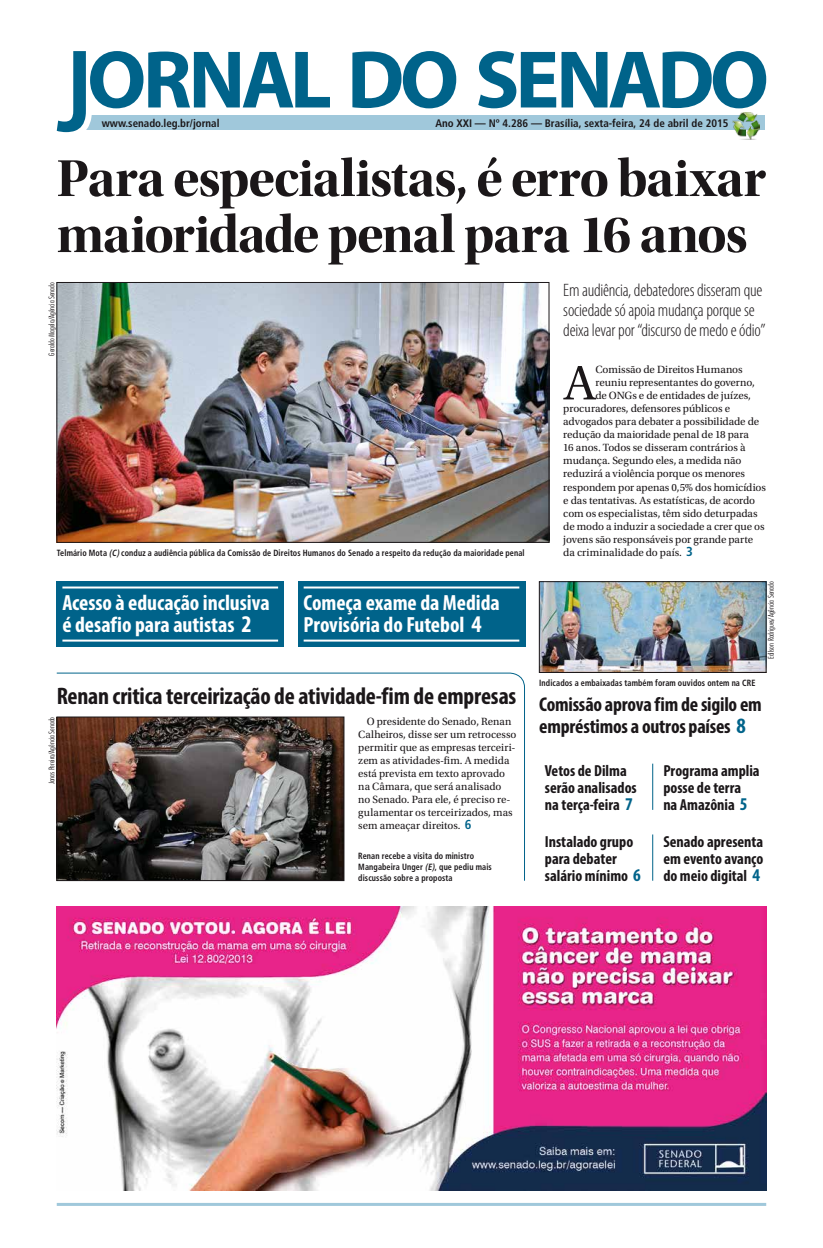
<style>
.page{position:relative;width:823px;height:1248px;background:#fff}
.page>*{position:absolute;margin:0;border:0;box-sizing:border-box;transform-origin:0 0}
.t1{font:54px/56px "Utopia Std Bold Disp";letter-spacing:-.025em;color:#1b1719}
.t2{font:50.8px "Utopia Std";color:#1b1719}
.t3{font:700 condensed 24px "Myriad Pro";letter-spacing:-.01em;color:#1b1719}
.t4{font:700 condensed 22px/22px "Myriad Pro";letter-spacing:-.005em;color:#fff}
.t5{font:700 condensed 20px/22px "Myriad Pro";letter-spacing:-.01em;color:#1b1719}
.t6{font:300 condensed 18px/20px "Myriad Pro";letter-spacing:-.01em;color:#1b1719}
.t7{font:700 condensed 16px/17px "Myriad Pro";color:#1b1719}
.t8{font:11px/13px "Utopia Std";letter-spacing:-.005em;color:#1b1719}
.t9{font:700 condensed 10.9px "Frutiger";color:#1b1719}
.t10{font:700 condensed 9px/11px "Frutiger";letter-spacing:.015em;color:#1b1719;scale:.9 1}
.t11{font:300 condensed 8px "Futura BT";color:#1b1719}
.s1{font-family:"Frutiger";font-weight:700;font-stretch:condensed;font-size:13px;color:#00638a}
.s2{font-style:italic}
.s3{font-size:24px}
.s4{font-size:22px;color:#00638a}
.s5{font-size:18px;color:#00638a}
</style>
<div class="page">
<hr style="left:57px;top:1202px;width:708px;height:3px;background:#a0c8db">
<div style="left:75px;top:116px;width:689px;height:14px;background:#a0c8db"></div>
<svg style="left:57px;top:51px;width:273px;height:82px"></svg>
<svg style="left:352px;top:51px;width:104px;height:57px"></svg>
<svg style="left:478px;top:51px;width:287px;height:57px"></svg>
<img style="left:731px;top:112px;width:28px;height:27px">
<img style="left:57px;top:906px;width:708px;height:284px">
<img style="left:541px;top:583px;width:222px;height:87px">
<div style="left:539px;top:581px;width:226px;height:91px;border:1px solid #1b1719"></div>
<div style="left:298px;top:581px;width:226px;height:65px;background:#00638a"></div>
<div style="left:57px;top:581px;width:226px;height:65px;background:#00638a"></div>
<hr style="left:303px;top:586px;width:216px;height:2px;background:#fff">
<hr style="left:303px;top:639px;width:216px;height:2px;background:#fff">
<hr style="left:62px;top:586px;width:216px;height:2px;background:#fff">
<hr style="left:62px;top:639px;width:216px;height:2px;background:#fff">
<svg style="left:56px;top:672px;width:469px;height:209px"></svg>
<img style="left:59px;top:284px;width:488px;height:256px">
<div style="left:57px;top:282px;width:492px;height:260px;border:1px solid #1b1719"></div>
<hr style="left:651px;top:763px;width:1px;height:46px;background:#00638a">
<hr style="left:651px;top:834px;width:1px;height:46px;background:#00638a">
<p class="t9" style="left:102px;top:117px;width:119px">www.senado.leg.br/jornal</p>
<p class="t9" style="left:435px;top:117px;width:294px">Ano XXI — Nº 4.286 — Brasília, sexta-feira, 24 de abril de 2015</p>
<h1 class="t1" style="left:57px;top:151px;width:710px">Para especialistas, é erro baixar maioridade penal para 16 anos</h1>
<h3 class="t6" style="left:563px;top:280px;width:204px">Em audiência, debatedores disseram que sociedade só apoia mudança porque se deixa levar por “discurso de medo e ódio”</h3>
<h2 class="t2" style="left:563px;top:355px;width:34px">A</h2>
<p class="t8" style="left:595px;top:363px;width:149px">Comissão de Direitos Humanos</p>
<p class="t11" style="left:47px;top:355px;width:75px;rotate:-90deg">Geraldo Magela/Agência Senado</p>
<p class="t8" style="left:595px;top:376px;width:161px">reuniu representantes do governo,</p>
<p class="t8" style="left:595px;top:389px;width:157px">de ONGs e de entidades de juízes,</p>
<p class="t8" style="left:563px;top:402px;width:168px">procuradores, defensores públicos e</p>
<p class="t8" style="left:563px;top:415px;width:197px">advogados para debater a possibilidade de</p>
<p class="t8" style="left:563px;top:428px;width:187px">redução da maioridade penal de 18 para</p>
<p class="t8" style="left:563px;top:441px;width:183px">16 anos. Todos se disseram contrários à</p>
<p class="t8" style="left:563px;top:454px;width:179px">mudança. Segundo eles, a medida não</p>
<p class="t8" style="left:563px;top:467px;width:183px">reduzirá a violência porque os menores</p>
<p class="t8" style="left:563px;top:480px;width:204px">respondem por apenas 0,5% dos homicídios</p>
<p class="t8" style="left:563px;top:493px;width:193px">e das tentativas. As estatísticas, de acordo</p>
<p class="t8" style="left:563px;top:506px;width:196px">com os especialistas, têm sido deturpadas</p>
<p class="t8" style="left:563px;top:519px;width:203px">de modo a induzir a sociedade a crer que os</p>
<p class="t8" style="left:563px;top:532px;width:191px">jovens são responsáveis por grande parte</p>
<p class="t8" style="left:563px;top:545px;width:131px">da criminalidade do país. <span class="s1">3</span></p>
<p class="t10" style="left:57px;top:547px;width:521px">Telmário Mota <span class="s2">(C)</span>conduz a audiência pública da Comissão de Direitos Humanos do Senado a respeito da redução da maioridade penal</p>
<h3 class="t4" style="left:62px;top:591px;width:209px">Acesso à educação inclusiva é desafio para autistas <span class="s3">2</span></h3>
<h3 class="t4" style="left:303px;top:591px;width:197px">Começa exame da Medida<br>Provisória do Futebol <span class="s3">4</span></h3>
<h3 class="t3" style="left:57px;top:680px;width:461px">Renan critica terceirização de atividade-fim de empresas</h3>
<p class="t8" style="left:358px;top:714px;width:160px;text-indent:9px">O presidente do Senado, Renan<br>Calheiros, disse ser um retrocesso permitir que as empresas terceiri&shy;zem as atividades-fim. A medida está prevista em texto aprovado na Câmara, que será analisado<br>no Senado. Para ele, é preciso re&shy;gulamentar os terceirizados, mas sem ameaçar direitos. <span class="s1">6</span></p>
<p class="t11" style="left:47px;top:784px;width:69px;rotate:-90deg">Jonas Pereira/Agência Senado</p>
<p class="t10" style="left:358px;top:850px;width:150px">Renan recebe a visita do ministro<br>Mangabeira Unger <span class="s2">(E)</span>, que pediu mais discussão sobre a proposta</p>
<p class="t10" style="left:539px;top:677px;width:242px">Indicados a embaixadas também foram ouvidos ontem na CRE</p>
<p class="t11" style="left:765px;top:659px;width:79px;rotate:-90deg">Edilson Rodrigues/Agência Senado</p>
<h3 class="t5" style="left:539px;top:692px;width:224px">Comissão aprova fim de sigilo em empréstimos a outros países <span class="s4">8</span></h3>
<h3 class="t7" style="left:544px;top:761px;width:93px">Vetos de Dilma serão analisados na terça-feira <span class="s5">7</span></h3>
<h3 class="t7" style="left:544px;top:832px;width:97px">Instalado grupo para debater salário mínimo <span class="s5">6</span></h3>
<h3 class="t7" style="left:663px;top:761px;width:98px">Programa amplia posse de terra<br>na Amazônia <span class="s5">5</span></h3>
<h3 class="t7" style="left:663px;top:832px;width:101px;text-align:justify">Senado apresenta em evento avanço do meio digital <span class="s5">4</span></h3>
</div>
